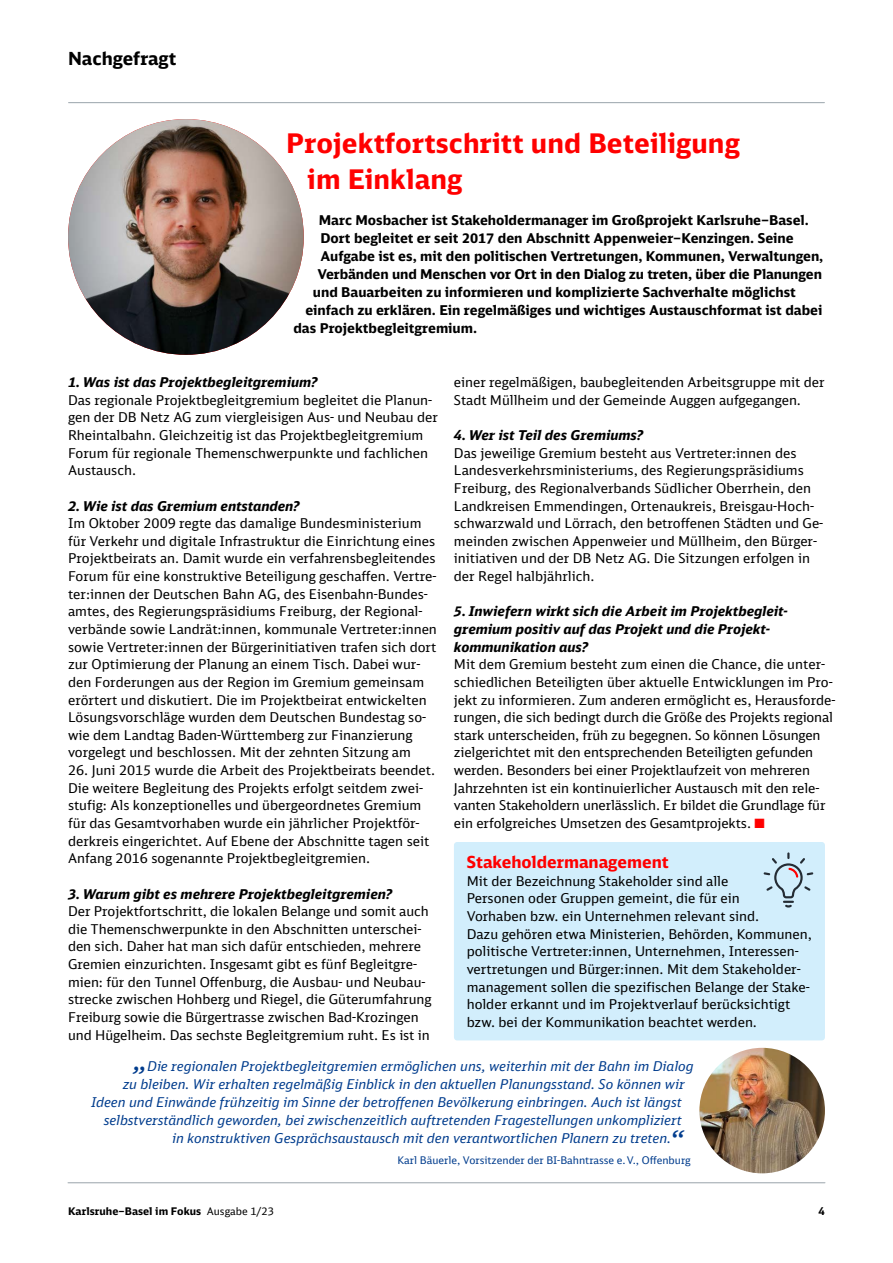
<style>
.page{position:relative;width:893px;height:1263px;background:#fff}
.page>*{position:absolute;margin:0;border:0;box-sizing:border-box;transform-origin:0 0}
.t1{font:italic 30px "DB Sans";color:#003c8d}
.t2{font:700 27px/36px "DB Sans";letter-spacing:.005em;color:#f00}
.t3{font:700 18px "DB Sans";letter-spacing:.005em;color:#000}
.t4{font:700 16.5px "DB Sans";color:#f00}
.t5{font:13.5px/17.7px "DB Sans";color:#000}
.t6{font:700 13.5px "DB Sans";color:#000}
.t7{font:italic 13.5px "DB Sans";color:#003c8d}
.t8{font:italic 700 13.5px/17.7px "DB Sans";color:#000}
.t9{font:10.5px "DB Sans";color:#003c8d}
.t10{font:700 10.5px "DB Sans";letter-spacing:.005em;color:#000}
.s1{color:#f00}
.s2{font-weight:400}
</style>
<div class="page">
<hr style="left:68px;top:1182px;width:757px;height:1px;background:#a5aeb4">
<hr style="left:69px;top:102px;width:755px;height:1px;background:#a5aeb4">
<div style="left:454px;top:842px;width:371px;height:198px;background:#d2eefc;border-radius:3px"></div>
<svg style="left:764px;top:852px;width:49px;height:55px"></svg>
<img style="left:699px;top:1048px;width:126px;height:125px;border-radius:63px">
<img style="left:68px;top:119px;width:236px;height:236px;border-radius:118px">
<h3 class="t3" style="left:68px;top:47px;width:110px">Nachgefragt</h3>
<h2 class="t2" style="left:307px;top:124px;width:434px;text-indent:-21px">Projektfortschritt und Beteiligung im Einklang</h2>
<p class="t6" style="left:319px;top:211px;width:491px">Marc Mosbacher ist Stakeholdermanager im Großprojekt Karlsruhe–Basel.</p>
<p class="t6" style="left:320px;top:229px;width:475px">Dort begleitet er seit 2017 den Abschnitt Appenweier–Kenzingen. Seine</p>
<p class="t6" style="left:320px;top:247px;width:504px">Aufgabe ist es, mit den politischen Vertretungen, Kommunen, Verwaltungen,</p>
<p class="t6" style="left:317px;top:265px;width:506px">Verbänden und Menschen vor Ort in den Dialog zu treten, über die Planungen</p>
<p class="t6" style="left:313px;top:283px;width:484px">und Bauarbeiten zu informieren und komplizierte Sachverhalte möglichst</p>
<p class="t6" style="left:305px;top:301px;width:518px">einfach zu erklären. Ein regelmäßiges und wichtiges Austauschformat ist dabei</p>
<p class="t6" style="left:293px;top:319px;width:185px">das Projektbegleitgremium.</p>
<p class="t8" style="left:68px;top:373px;width:251px">1. Was ist das Projektbegleitgremium?</p>
<p class="t5" style="left:68px;top:391px;width:371px">Das regionale Projektbegleitgremium begleitet die Planun&shy;gen der DB Netz AG zum viergleisigen Aus- und Neubau der Rheintalbahn. Gleichzeitig ist das Projektbegleitgremium Forum für regionale Themenschwerpunkte und fachlichen Austausch.</p>
<p class="t8" style="left:68px;top:496px;width:233px">2. Wie ist das Gremium entstanden?</p>
<p class="t5" style="left:68px;top:514px;width:370px">Im Oktober 2009 regte das damalige Bundesministerium für Verkehr und digitale Infrastruktur die Einrichtung eines Projektbeirats an. Damit wurde ein verfahrensbegleitendes Forum für eine konstruktive Beteiligung geschaffen. Vertre&shy;ter:innen der Deutschen Bahn AG, des Eisenbahn-Bundes&shy;amtes, des Regierungspräsidiums Freiburg, der Regional&shy;verbände sowie Landrät:innen, kommunale Vertreter:innen sowie Vertreter:innen der Bürgerinitiativen trafen sich dort zur Optimierung der Planung an einem Tisch. Dabei wur&shy;den Forderungen aus der Region im Gremium gemeinsam erörtert und diskutiert. Die im Projektbeirat entwickelten Lösungsvorschläge wurden dem Deutschen Bundestag so&shy;wie dem Landtag Baden-Württemberg zur Finanzierung vorgelegt und beschlossen. Mit der zehnten Sitzung am</p>
<p class="t5" style="left:68px;top:761px;width:369px">26. Juni 2015 wurde die Arbeit des Projektbeirats beendet.<br>Die weitere Begleitung des Projekts erfolgt seitdem zwei&shy;stufig: Als konzeptionelles und übergeordnetes Gremium für das Gesamtvorhaben wurde ein jährlicher Projektför&shy;derkreis eingerichtet. Auf Ebene der Abschnitte tagen seit Anfang 2016 sogenannte Projektbegleitgremien.</p>
<p class="t8" style="left:68px;top:884px;width:326px">3. Warum gibt es mehrere Projektbegleitgremien?</p>
<p class="t5" style="left:68px;top:902px;width:365px">Der Projektfortschritt, die lokalen Belange und somit auch die Themenschwerpunkte in den Abschnitten unterschei&shy;den sich. Daher hat man sich dafür entschieden, mehrere Gremien einzurichten. Insgesamt gibt es fünf Begleitgre&shy;mien: für den Tunnel Offenburg, die Ausbau- und Neubau&shy;strecke zwischen Hohberg und Riegel, die Güterumfahrung Freiburg sowie die Bürgertrasse zwischen Bad-Krozingen und Hügelheim. Das sechste Begleitgremium ruht. Es ist in</p>
<p class="t5" style="left:454px;top:373px;width:372px">einer regelmäßigen, baubegleitenden Arbeitsgruppe mit der<br>Stadt Müllheim und der Gemeinde Auggen aufgegangen.</p>
<p class="t8" style="left:454px;top:426px;width:191px">4. Wer ist Teil des Gremiums?</p>
<p class="t5" style="left:454px;top:444px;width:371px">Das jeweilige Gremium besteht aus Vertreter:innen des Landesverkehrsministeriums, des Regierungspräsidiums Freiburg, des Regionalverbands Südlicher Oberrhein, den Landkreisen Emmendingen, Ortenaukreis, Breisgau-Hoch&shy;schwarzwald und Lörrach, den betroffenen Städten und Ge&shy;meinden zwischen Appenweier und Müllheim, den Bürger&shy;initiativen und der DB Netz AG. Die Sitzungen erfolgen in der Regel halbjährlich.</p>
<p class="t8" style="left:454px;top:602px;width:335px">5. Inwiefern wirkt sich die Arbeit im Projektbegleit&shy;gremium positiv auf das Projekt und die Projekt&shy;kommunikation aus?</p>
<p class="t5" style="left:454px;top:655px;width:383px">Mit dem Gremium besteht zum einen die Chance, die unter&shy;schiedlichen Beteiligten über aktuelle Entwicklungen im Pro&shy;jekt zu informieren. Zum anderen ermöglicht es, Herausforde&shy;rungen, die sich bedingt durch die Größe des Projekts regional stark unterscheiden, früh zu begegnen. So können Lösungen zielgerichtet mit den entsprechenden Beteiligten gefunden werden. Besonders bei einer Projektlaufzeit von mehreren Jahrzehnten ist ein kontinuierlicher Austausch mit den rele&shy;vanten Stakeholdern unerlässlich. Er bildet die Grundlage für ein erfolgreiches Umsetzen des Gesamtprojekts. <span class="s1">■</span></p>
<p class="t4" style="left:467px;top:852px;width:203px">Stakeholdermanagement</p>
<p class="t5" style="left:467px;top:872px;width:347px">Mit der Bezeichnung Stakeholder sind alle<br>Personen oder Gruppen gemeint, die für ein<br>Vorhaben bzw. ein Unternehmen relevant sind.<br>Dazu gehören etwa Ministerien, Behörden, Kommunen, politische Vertreter:innen, Unternehmen, Interessen&shy;vertretungen und Bürger:innen. Mit dem Stakeholder&shy;management sollen die spezifischen Belange der Stake&shy;holder erkannt und im Projektverlauf berücksichtigt bzw. bei der Kommunikation beachtet werden.</p>
<h1 class="t1" style="left:133px;top:1041px;width:15px">„</h1>
<p class="t7" style="left:147px;top:1058px;width:548px">Die regionalen Projektbegleitgremien ermöglichen uns, weiterhin mit der Bahn im Dialog</p>
<p class="t7" style="left:123px;top:1076px;width:563px">zu bleiben. Wir erhalten regelmäßig Einblick in den aktuellen Planungsstand. So können wir</p>
<p class="t7" style="left:91px;top:1094px;width:592px">Ideen und Einwände frühzeitig im Sinne der betroffenen Bevölkerung einbringen. Auch ist längst</p>
<p class="t7" style="left:104px;top:1112px;width:579px">selbstverständlich geworden, bei zwischenzeitlich auftretenden Fragestellungen unkompliziert</p>
<p class="t7" style="left:172px;top:1130px;width:501px">in konstruktiven Gesprächsaustausch mit den verantwortlichen Planern zu treten.</p>
<h1 class="t1" style="left:669px;top:1124px;width:15px">“</h1>
<p class="t9" style="left:397px;top:1154px;width:295px">Karl Bäuerle, Vorsitzender der BI-Bahntrasse e.V., Offenburg</p>
<p class="t10" style="left:68px;top:1205px;width:207px">Karlsruhe–Basel im Fokus <span class="s2">Ausgabe 1/23</span></p>
<p class="t10" style="left:819px;top:1205px;width:8px">4</p>
</div>
